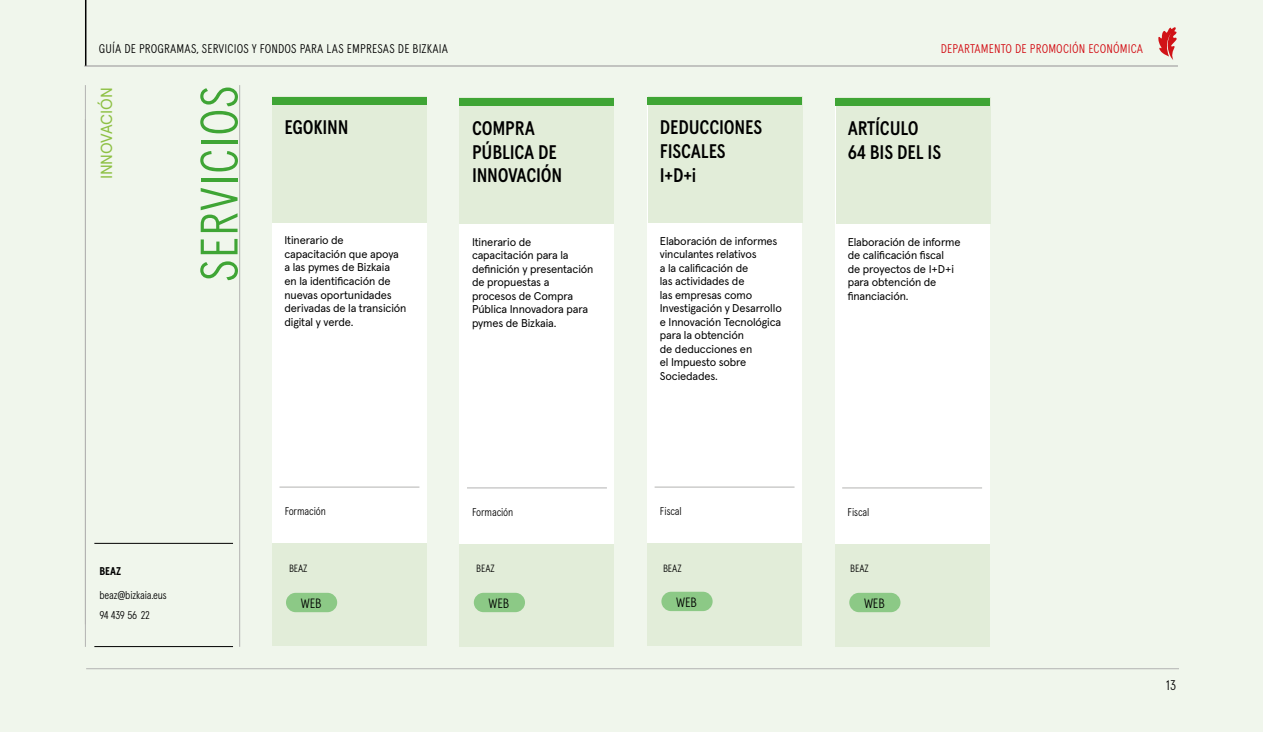
<style>
.page{position:relative;width:1263px;height:732px;background:#fff}
.page>*{position:absolute;margin:0;border:0;box-sizing:border-box;transform-origin:0 0}
.t1{font:300 52.65px "Apercu Condensed Pro";letter-spacing:.01em;color:#3fa535}
.t2{font:500 19.65px/23.5px "Apercu Condensed Pro";letter-spacing:-.01em;color:#000}
.t3{font:16.05px "Apercu Pro";letter-spacing:-.005em;color:#8dc043}
.t4{font:300 13.95px "Apercu Condensed Pro";color:#000}
.t5{font:300 13.5px "Apercu Condensed Pro";letter-spacing:-.005em;color:#000}
.t6{font:300 12.6px "Apercu Condensed Pro";letter-spacing:.01em;color:#000}
.t7{font:300 12.6px "Apercu Condensed Pro";letter-spacing:.01em;color:#d20a11}
.t8{font:11.25px/13.5px "Apercu Pro";letter-spacing:-.01em;color:#000}
.t9{font:300 11.25px "Apercu Condensed Pro";letter-spacing:-.015em;color:#000}
.t10{font:700 11.25px "Apercu Condensed Pro";color:#000}
.t11{font:300 10.5px "Apercu Condensed Pro";letter-spacing:-.005em;color:#000}
</style>
<div class="page">
<div style="left:0;top:0;width:1263px;height:731px;background:#f0f6ec"></div>
<div style="left:647px;top:99px;width:155px;height:509px;background:#fff"></div>
<div style="left:835px;top:99px;width:155px;height:509px;background:#fff"></div>
<div style="left:459px;top:99px;width:155px;height:509px;background:#fff"></div>
<div style="left:272px;top:99px;width:154px;height:509px;background:#fff"></div>
<div style="left:835px;top:544px;width:154px;height:102px;background:#e2edd9"></div>
<div style="left:647px;top:543px;width:155px;height:103px;background:#e2edd9"></div>
<div style="left:460px;top:544px;width:154px;height:102px;background:#e2edd9"></div>
<div style="left:272px;top:542px;width:155px;height:103px;background:#e2edd9"></div>
<hr style="left:85px;top:85px;width:1px;height:561px;background:#b3b3b2">
<hr style="left:239px;top:85px;width:1px;height:561px;background:#b3b3b2">
<hr style="left:94px;top:543px;width:139px;height:1px;background:#000">
<hr style="left:94px;top:646px;width:139px;height:1px;background:#000">
<div style="left:836px;top:98px;width:154px;height:126px;background:#e2edd9"></div>
<div style="left:835px;top:98px;width:155px;height:7px;background:#3fa535"></div>
<hr style="left:842px;top:487px;width:140px;height:1px;background:#b3b3b2">
<div style="left:648px;top:97px;width:154px;height:126px;background:#e2edd9"></div>
<div style="left:647px;top:97px;width:155px;height:7px;background:#3fa535"></div>
<hr style="left:655px;top:486px;width:139px;height:1px;background:#b3b3b2">
<div style="left:460px;top:98px;width:154px;height:126px;background:#e2edd9"></div>
<div style="left:459px;top:98px;width:155px;height:7px;background:#3fa535"></div>
<hr style="left:467px;top:487px;width:140px;height:1px;background:#b3b3b2">
<hr style="left:86px;top:668px;width:1093px;height:1px;background:#b3b3b2">
<div style="left:272px;top:97px;width:155px;height:126px;background:#e2edd9"></div>
<div style="left:272px;top:97px;width:154px;height:7px;background:#3fa535"></div>
<hr style="left:279px;top:486px;width:140px;height:1px;background:#b3b3b2">
<div style="left:286px;top:592px;width:51px;height:20px;background:#8cc986;border-radius:10px"></div>
<div style="left:849px;top:592px;width:51px;height:20px;background:#8cc986;border-radius:10px"></div>
<div style="left:661px;top:591px;width:52px;height:20px;background:#8cc986;border-radius:10px"></div>
<div style="left:474px;top:592px;width:51px;height:20px;background:#8cc986;border-radius:10px"></div>
<svg style="left:1158px;top:27px;width:19px;height:33px"></svg>
<hr style="left:84px;top:66px;width:1094px;height:1px;background:#b3b3b2">
<hr style="left:85px;top:0;width:1px;height:66px;background:#000">
<p class="t6" style="left:99px;top:41px;width:351px">GUÍA DE PROGRAMAS, SERVICIOS Y FONDOS PARA LAS EMPRESAS DE BIZKAIA</p>
<p class="t7" style="left:941px;top:41px;width:204px">DEPARTAMENTO DE PROMOCIÓN ECONÓMICA</p>
<h3 class="t3" style="left:94px;top:179px;width:93px;rotate:-90deg">INNOVACIÓN</h3>
<h1 class="t1" style="left:188px;top:281px;width:198px;rotate:-90deg">SERVICIOS</h1>
<h2 class="t2" style="left:284px;top:116px;width:66px">EGOKINN</h2>
<p class="t8" style="left:284px;top:233px;width:123px">Itinerario de capacitación que apoya a las pymes de Bizkaia<br>en la identificación de nuevas oportunidades derivadas de la transición digital y verde.</p>
<h2 class="t2" style="left:472px;top:117px;width:92px">COMPRA<br>PÚBLICA DE<br>INNOVACIÓN</h2>
<p class="t8" style="left:472px;top:234px;width:123px">Itinerario de capacitación para la definición y presentación de propuestas a procesos de Compra<br>Pública Innovadora para pymes de Bizkaia.</p>
<h2 class="t2" style="left:660px;top:116px;width:104px">DEDUCCIONES<br>FISCALES<br>I+D+i</h2>
<p class="t8" style="left:660px;top:233px;width:123px">Elaboración de informes vinculantes relativos<br>a la calificación de<br>las actividades de<br>las empresas como<br>Investigación y Desarrollo e Innovación Tecnológica para la obtención<br>de deducciones en<br>el Impuesto sobre<br>Sociedades.</p>
<h2 class="t2" style="left:848px;top:117px;width:95px">ARTÍCULO<br>64 BIS DEL IS</h2>
<p class="t8" style="left:848px;top:234px;width:114px">Elaboración de informe de calificación fiscal<br>de proyectos de I+D+i para obtención de financiación.</p>
<p class="t10" style="left:99px;top:564px;width:23px">BEAZ</p>
<p class="t9" style="left:99px;top:587px;width:69px">beaz@bizkaia.eus</p>
<p class="t9" style="left:99px;top:607px;width:52px">94 439 56 22</p>
<p class="t9" style="left:285px;top:504px;width:43px">Formación</p>
<p class="t9" style="left:472px;top:505px;width:43px">Formación</p>
<p class="t9" style="left:660px;top:504px;width:23px">Fiscal</p>
<p class="t9" style="left:847px;top:505px;width:23px">Fiscal</p>
<p class="t11" style="left:289px;top:562px;width:20px">BEAZ</p>
<p class="t11" style="left:476px;top:562px;width:20px">BEAZ</p>
<p class="t11" style="left:663px;top:562px;width:20px">BEAZ</p>
<p class="t11" style="left:850px;top:562px;width:20px">BEAZ</p>
<p class="t5" style="left:301px;top:595px;width:22px">WEB</p>
<p class="t5" style="left:488px;top:595px;width:22px">WEB</p>
<p class="t5" style="left:676px;top:594px;width:22px">WEB</p>
<p class="t5" style="left:864px;top:595px;width:22px">WEB</p>
<p class="t4" style="left:1166px;top:676px;width:11px">13</p>
</div>
